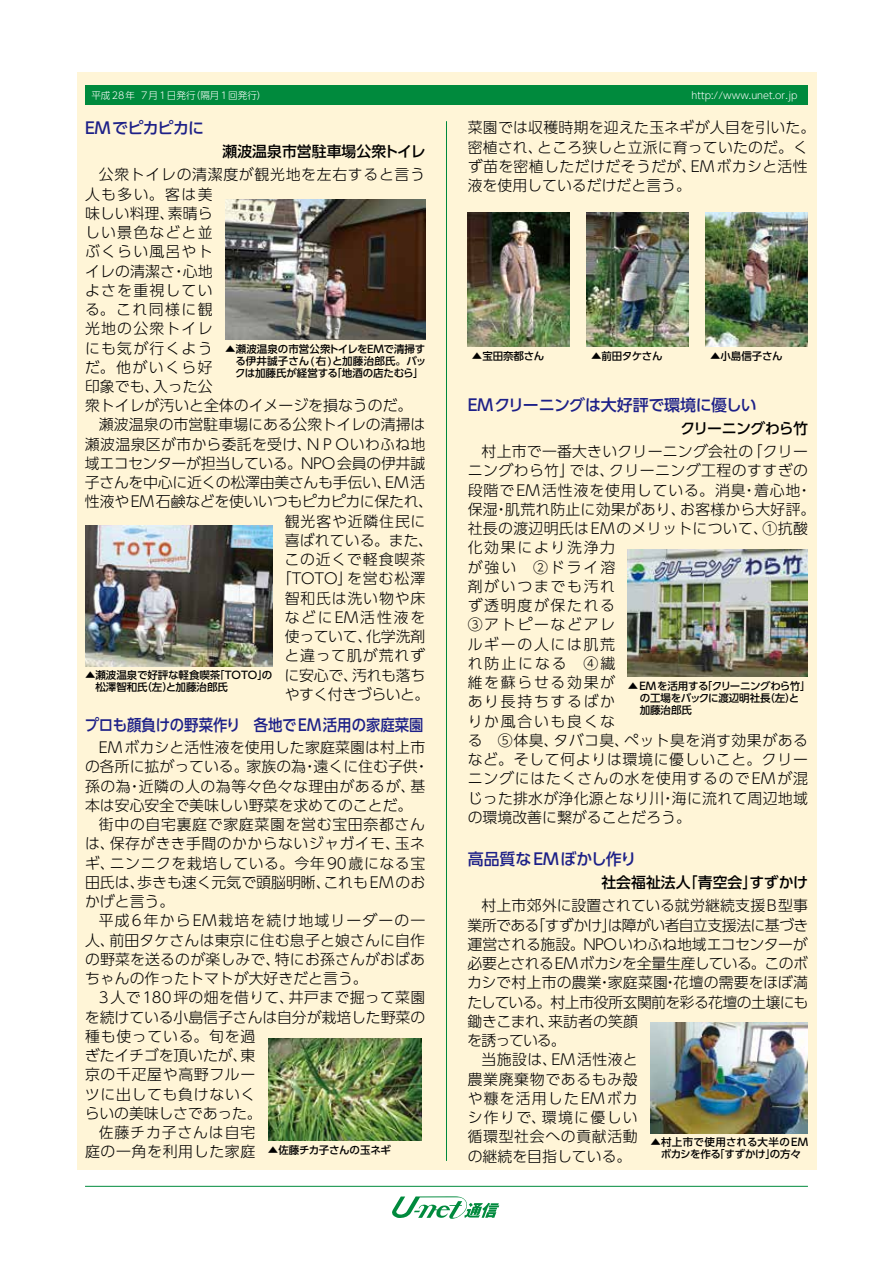
<style>
.page{position:relative;width:893px;height:1263px;background:#fff}
.page>*{position:absolute;margin:0;border:0;box-sizing:border-box;transform-origin:0 0}
.t1{font:500 15.9px "UD Shin Go Pro";letter-spacing:-.005em;color:#1d2088}
.t2{font:500 15.9px "UD Shin Go Pro";letter-spacing:-.005em;color:#1d2088;scale:.9 1}
.t3{font:500 15.9px "UD Shin Go Pro";letter-spacing:-.035em;color:#1d2088}
.t4{font:300 14.85px/19.2px "UD Shin Go Pro";letter-spacing:.015em;color:#000}
.t5{font:300 14.85px/19.2px "UD Shin Go Pro";letter-spacing:.045em;color:#000}
.t6{font:300 14.85px "UD Shin Go Pro";letter-spacing:-.02em;color:#000}
.t7{font:300 14.85px "UD Shin Go Pro";letter-spacing:.08em;color:#000}
.t8{font:300 14.85px "UD Shin Go Pro";letter-spacing:-.04em;color:#000}
.t9{font:300 14.85px "UD Shin Go Pro";letter-spacing:.055em;color:#000}
.t10{font:300 14.85px "UD Shin Go Pro";letter-spacing:-.015em;color:#000}
.t11{font:500 14.85px "UD Shin Go Pro";color:#000}
.t12{font:300 14.85px "UD Shin Go Pro";letter-spacing:-.01em;color:#000}
.t13{font:300 14.85px "UD Shin Go Pro";letter-spacing:-.045em;color:#000}
.t14{font:300 14.85px "UD Shin Go Pro";letter-spacing:-.005em;color:#000}
.t15{font:300 14.85px "UD Shin Go Pro";letter-spacing:.05em;color:#000}
.t16{font:300 14.85px "UD Shin Go Pro";letter-spacing:.09em;color:#000}
.t17{font:300 14.85px "UD Shin Go Pro";letter-spacing:-.03em;color:#000}
.t18{font:300 14.85px "UD Shin Go Pro";letter-spacing:.065em;color:#000}
.t19{font:300 14.85px "UD Shin Go Pro";letter-spacing:.12em;color:#000}
.t20{font:500 14.85px "UD Shin Go Pro";letter-spacing:-.04em;color:#000}
.t21{font:500 10.5px/12px "UD Shin Go Pro";letter-spacing:-.01em;color:#000}
.t22{font:300 9.6px "UD Shin Go Pro";color:#fff}
.t23{font:300 9.6px "UD Shin Go Pro";letter-spacing:.06em;color:#fff}
</style>
<div class="page">
<div style="left:77px;top:72px;width:739px;height:1097px;background:#fff5d7"></div>
<hr style="left:85px;top:1186px;width:723px;height:1px;background:#008a3d">
<svg style="left:392px;top:1196px;width:107px;height:23px"></svg>
<div style="left:85px;top:85px;width:723px;height:20px;background:#008a3d"></div>
<hr style="left:446px;top:121px;width:1px;height:1040px;background:#008a3d">
<img style="left:225px;top:199px;width:200px;height:141px">
<img style="left:85px;top:526px;width:187px;height:140px">
<img style="left:587px;top:213px;width:102px;height:134px">
<img style="left:468px;top:213px;width:102px;height:134px">
<img style="left:706px;top:213px;width:102px;height:134px">
<img style="left:268px;top:1038px;width:153px;height:102px">
<img style="left:628px;top:550px;width:179px;height:126px">
<img style="left:651px;top:1023px;width:157px;height:110px">
<p class="t23" style="left:91px;top:87px;width:177px">平成28年 7月1日発行（隔月1回発行）</p>
<p class="t22" style="left:691px;top:87px;width:108px">http://www.unet.or.jp</p>
<p class="t3" style="left:85px;top:115px;width:120px">EMでピカピカに</p>
<p class="t11" style="left:223px;top:139px;width:205px">瀬波温泉市営駐車場公衆トイレ</p>
<p class="t5" style="left:99px;top:165px;width:328px">公衆トイレの清潔度が観光地を左右すると言う</p>
<p class="t4" style="left:85px;top:184px;width:129px">人も多い。客は美</p>
<p class="t4" style="left:85px;top:203px;width:129px">味しい料理、素晴ら</p>
<p class="t7" style="left:85px;top:220px;width:129px">しい景色などと並</p>
<p class="t7" style="left:85px;top:240px;width:129px">ぶくらい風呂やト</p>
<p class="t4" style="left:85px;top:261px;width:129px">イレの清潔さ・心地</p>
<p class="t7" style="left:85px;top:278px;width:129px">よさを重視してい</p>
<p class="t4" style="left:85px;top:299px;width:129px">る。これ同様に観</p>
<p class="t7" style="left:85px;top:317px;width:129px">光地の公衆トイレ</p>
<p class="t7" style="left:85px;top:336px;width:129px">にも気が行くよう</p>
<p class="t4" style="left:85px;top:357px;width:129px">だ。他がいくら好</p>
<p class="t4" style="left:85px;top:376px;width:129px">印象でも、入った公</p>
<p class="t4" style="left:85px;top:395px;width:329px">衆トイレが汚いと全体のイメージを損なうのだ。</p>
<p class="t4" style="left:99px;top:415px;width:328px">瀬波温泉の市営駐車場にある公衆トイレの清掃は</p>
<p class="t4" style="left:85px;top:434px;width:342px">瀬波温泉区が市から委託を受け、ＮＰＯいわふね地</p>
<p class="t6" style="left:85px;top:451px;width:342px">域エコセンターが担当している。NPO会員の伊井誠</p>
<p class="t6" style="left:85px;top:471px;width:342px">子さんを中心に近くの松澤由美さんも手伝い、EM活</p>
<p class="t10" style="left:85px;top:490px;width:350px">性液やEM石鹸などを使いいつもピカピカに保たれ、</p>
<p class="t9" style="left:285px;top:509px;width:142px">観光客や近隣住民に</p>
<p class="t4" style="left:285px;top:530px;width:150px">喜ばれている。また、</p>
<p class="t18" style="left:285px;top:547px;width:142px">この近くで軽食喫茶</p>
<p class="t9" style="left:277px;top:567px;width:150px">「TOTO」を営む松澤</p>
<p class="t9" style="left:285px;top:586px;width:142px">智和氏は洗い物や床</p>
<p class="t19" style="left:285px;top:605px;width:142px">などにEM活性液を</p>
<p class="t6" style="left:285px;top:624px;width:142px">使っていて、化学洗剤</p>
<p class="t9" style="left:285px;top:644px;width:142px">と違って肌が荒れず</p>
<p class="t10" style="left:285px;top:663px;width:142px">に安心で、汚れも落ち</p>
<p class="t17" style="left:285px;top:682px;width:146px">やすく付きづらいと。</p>
<p class="t2" style="left:85px;top:712px;width:378px">プロも顔負けの野菜作り　各地でEM活用の家庭菜園</p>
<p class="t4" style="left:85px;top:737px;width:345px;text-indent:14px">EMボカシと活性液を使用した家庭菜園は村上市の各所に拡がっている。家族の為・遠くに住む子供・孫の為・近隣の人の為等々色々な理由があるが、基本は安心安全で美味しい野菜を求めてのことだ。</p>
<p class="t4" style="left:85px;top:814px;width:342px;text-align:justify;text-indent:14px">街中の自宅裏庭で家庭菜園を営む宝田奈都さんは、保存がきき手間のかからないジャガイモ、玉ネギ、ニンニクを栽培している。今年90歳になる宝田氏は、歩きも速く元気で頭脳明晰、これもEMのおかげと言う。</p>
<p class="t4" style="left:85px;top:911px;width:342px;text-align:justify;text-indent:14px">平成6年からEM栽培を続け地域リーダーの一人、前田タケさんは東京に住む息子と娘さんに自作の野菜を送るのが楽しみで、特にお孫さんがおばあちゃんの作ったトマトが大好きだと言う。</p>
<p class="t4" style="left:99px;top:988px;width:328px">3人で180坪の畑を借りて、井戸まで掘って菜園</p>
<p class="t14" style="left:85px;top:1005px;width:342px">を続けている小島信子さんは自分が栽培した野菜の</p>
<p class="t15" style="left:85px;top:1024px;width:172px">種も使っている。旬を過</p>
<p class="t12" style="left:85px;top:1043px;width:172px">ぎたイチゴを頂いたが、東</p>
<p class="t5" style="left:85px;top:1064px;width:172px">京の千疋屋や高野フルー</p>
<p class="t5" style="left:85px;top:1084px;width:172px">ツに出しても負けないく</p>
<p class="t12" style="left:85px;top:1101px;width:178px">らいの美味しさであった。</p>
<p class="t9" style="left:99px;top:1120px;width:158px">佐藤チカ子さんは自宅</p>
<p class="t5" style="left:85px;top:1141px;width:172px">庭の一角を利用した家庭</p>
<p class="t21" style="left:235px;top:343px;width:193px;text-align:justify;text-indent:-10px">▲瀬波温泉の市営公衆トイレをＥＭで清掃する伊井誠子さん(右)と加藤治郎氏。バックは加藤氏が経営する「地酒の店たむら」</p>
<p class="t21" style="left:95px;top:669px;width:178px;text-indent:-10px">▲瀬波温泉で好評な軽食喫茶「TOTO」の松澤智和氏（左）と加藤治郎氏</p>
<p class="t21" style="left:268px;top:1143px;width:125px">▲佐藤チカ子さんの玉ネギ</p>
<p class="t4" style="left:468px;top:118px;width:349px">菜園では収穫時期を迎えた玉ネギが人目を引いた。密植され、ところ狭しと立派に育っていたのだ。くず苗を密植しただけだそうだが、EMボカシと活性液を使用しているだけだと言う。</p>
<p class="t21" style="left:472px;top:350px;width:74px">▲宝田奈都さん</p>
<p class="t21" style="left:591px;top:350px;width:73px">▲前田タケさん</p>
<p class="t21" style="left:710px;top:350px;width:74px">▲小島信子さん</p>
<p class="t1" style="left:468px;top:392px;width:307px">EMクリーニングは大好評で環境に優しい　</p>
<p class="t20" style="left:680px;top:416px;width:129px">クリーニングわら竹</p>
<p class="t5" style="left:468px;top:441px;width:349px;text-indent:14px">村上市で一番大きいクリーニング会社の「クリーニングわら竹」では、クリーニング工程のすすぎの段階でEM活性液を使用している。消臭・着心地・保湿・肌荒れ防止に効果があり、お客様から大好評。社長の渡辺明氏はEMのメリットについて、①抗酸化効果により洗浄力<br>が強い　②ドライ溶<br>剤がいつまでも汚れ<br>ず透明度が保たれる　<br>③アトピーなどアレ<br>ルギーの人には肌荒<br>れ防止になる　④繊<br>維を蘇らせる効果が<br>あり長持ちするばか<br>りか風合いも良くな<br>る　⑤体臭、タバコ臭、ペット臭を消す効果があるなど。そして何よりは環境に優しいこと。クリーニングにはたくさんの水を使用するのでEMが混じった排水が浄化源となり川・海に流れて周辺地域の環境改善に繋がることだろう。</p>
<p class="t1" style="left:468px;top:846px;width:201px">高品質なEMぼかし作り　　</p>
<p class="t11" style="left:601px;top:870px;width:208px">社会福祉法人「青空会」すずかけ</p>
<p class="t4" style="left:481px;top:896px;width:328px">村上市郊外に設置されている就労継続支援B型事</p>
<p class="t8" style="left:467px;top:913px;width:342px">業所である「すずかけ」は障がい者自立支援法に基づき</p>
<p class="t6" style="left:468px;top:932px;width:342px">運営される施設。NPOいわふね地域エコセンターが</p>
<p class="t8" style="left:468px;top:951px;width:342px">必要とされるEMボカシを全量生産している。このボ</p>
<p class="t4" style="left:467px;top:973px;width:342px">カシで村上市の農業・家庭菜園・花壇の需要をほぼ満</p>
<p class="t13" style="left:467px;top:990px;width:343px">たしている。村上市役所玄関前を彩る花壇の土壌にも</p>
<p class="t4" style="left:468px;top:1011px;width:172px">鋤きこまれ、来訪者の笑顔</p>
<p class="t4" style="left:467px;top:1030px;width:100px">を誘っている。</p>
<p class="t4" style="left:482px;top:1049px;width:158px">当施設は、EM活性液と</p>
<p class="t5" style="left:468px;top:1069px;width:172px">農業廃棄物であるもみ殻</p>
<p class="t7" style="left:468px;top:1086px;width:172px">や糠を活用したEMボカ</p>
<p class="t16" style="left:468px;top:1105px;width:172px">シ作りで、環境に優しい</p>
<p class="t5" style="left:468px;top:1126px;width:172px">循環型社会への貢献活動</p>
<p class="t4" style="left:468px;top:1146px;width:165px">の継続を目指している。</p>
<p class="t21" style="left:640px;top:679px;width:173px;text-indent:-12px">▲EMを活用する「クリーニングわら竹」の工場をバックに渡辺明社長（左）と加藤治郎氏</p>
<p class="t21" style="left:651px;top:1136px;width:159px;text-align:center">▲村上市で使用される大半のEMボカシを作る「すずかけ」の方々</p>
</div>
